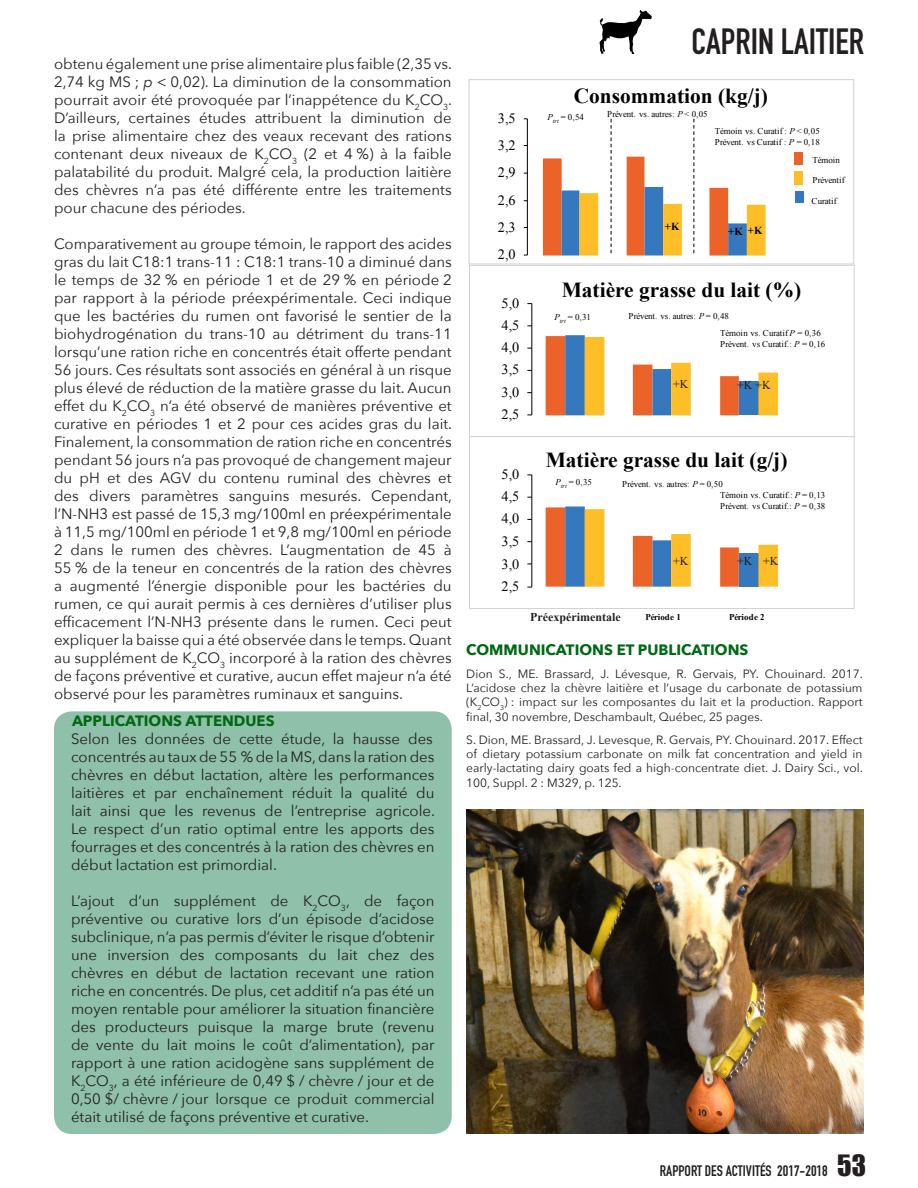
<style>
.page{position:relative;width:918px;height:1188px;background:#fff}
.page>*{position:absolute;margin:0;border:0;box-sizing:border-box;transform-origin:0 0}
.t1{font:700 36px "DIN Condensed";color:#231f20}
.t2{font:700 21.3px "Times New Roman";color:#000001}
.t3{font:15px/18px "Avenir Next";color:#231f20;text-align:justify}
.t4{font:700 15px "Avenir Next";color:#016914}
.t5{font:700 15px "DIN Condensed";color:#231f20}
.t6{font:14.25px "Times New Roman";color:#000001}
.t7{font:12px/14.4px "Avenir Next";color:#231f20;text-align:justify}
.t8{font:700 12px "Times New Roman";color:#231f20}
.t9{font:12px "Times New Roman";color:#231f20}
.t10{font:700 10.65px "Times New Roman";color:#000001}
.t11{font:8.85px/10.6px "Times New Roman";color:#000001}
.t12{font:700 8.85px "Times New Roman";letter-spacing:-.02em;color:#000001}
.s1{font-style:italic}
.s2{font-family:"Impact";font-weight:400;font-size:27px}
</style>
<div class="page">
<hr style="left:0;top:0;width:1px;height:53px;background:#016914">
<hr style="left:527px;top:119px;width:1px;height:136px;background:#000001">
<div style="left:469px;top:79px;width:385px;height:185px;border:1px solid #d0d1d1"></div>
<svg style="left:543px;top:119px;width:223px;height:137px"></svg>
<div style="left:795px;top:152px;width:8px;height:12px;background:#ec632a"></div>
<div style="left:795px;top:191px;width:9px;height:12px;background:#3578bd"></div>
<div style="left:795px;top:172px;width:8px;height:13px;background:#fdbe28"></div>
<svg style="left:546px;top:335px;width:232px;height:80px"></svg>
<hr style="left:531px;top:304px;width:1px;height:111px;background:#000001">
<div style="left:469px;top:265px;width:386px;height:173px;border:1px solid #d0d1d1"></div>
<svg style="left:546px;top:507px;width:232px;height:80px"></svg>
<hr style="left:531px;top:475px;width:1px;height:112px;background:#000001">
<div style="left:469px;top:436px;width:386px;height:173px;border:1px solid #d0d1d1"></div>
<svg style="left:599px;top:10px;width:53px;height:44px"></svg>
<div style="left:54px;top:711px;width:398px;height:423px;background:#8ec0aa;border-radius:18px"></div>
<img style="left:466px;top:809px;width:398px;height:325px">
<p class="t3" style="left:54px;top:54px;width:400px">obtenu également une prise alimentaire plus faible (2,35 vs.<br>2,74 kg MS ; <span class="s1">p</span> &lt; 0,02). La diminution de la consommation pourrait avoir été provoquée par l’inappétence du K<sub>2</sub>CO<sub>3</sub>.<br>D’ailleurs, certaines études attribuent la diminution de la prise alimentaire chez des veaux recevant des rations contenant deux niveaux de K<sub>2</sub>CO<sub>3</sub> (2 et 4 %) à la faible palatabilité du produit. Malgré cela, la production laitière des chèvres n’a pas été différente entre les traitements pour chacune des périodes.</p>
<p class="t3" style="left:54px;top:234px;width:400px">Comparativement au groupe témoin, le rapport des acides gras du lait C18:1 trans-11 : C18:1 trans-10 a diminué dans le temps de 32 % en période 1 et de 29 % en période 2 par rapport à la période préexpérimentale. Ceci indique que les bactéries du rumen ont favorisé le sentier de la biohydrogénation du trans-10 au détriment du trans-11 lorsqu’une ration riche en concentrés était offerte pendant 56 jours. Ces résultats sont associés en général à un risque plus élevé de réduction de la matière grasse du lait. Aucun effet du K<sub>2</sub>CO<sub>3</sub> n’a été observé de manières préventive et curative en périodes 1 et 2 pour ces acides gras du lait.<br>Finalement, la consommation de ration riche en concentrés pendant 56 jours n’a pas provoqué de changement majeur du pH et des AGV du contenu ruminal des chèvres et des divers paramètres sanguins mesurés. Cependant, l’N-NH3 est passé de 15,3 mg/100ml en préexpérimentale à 11,5 mg/100ml en période 1 et 9,8 mg/100ml en période 2 dans le rumen des chèvres. L’augmentation de 45 à 55 % de la teneur en concentrés de la ration des chèvres a augmenté l’énergie disponible pour les bactéries du rumen, ce qui aurait permis à ces dernières d’utiliser plus efficacement l’N-NH3 présente dans le rumen. Ceci peut expliquer la baisse qui a été observée dans le temps. Quant au supplément de K<sub>2</sub>CO<sub>3</sub> incorporé à la ration des chèvres de façons préventive et curative, aucun effet majeur n’a été observé pour les paramètres ruminaux et sanguins.</p>
<p class="t4" style="left:72px;top:708px;width:204px">APPLICATIONS ATTENDUES</p>
<p class="t3" style="left:71px;top:729px;width:365px;text-align:left">Selon les données de cette étude, la hausse des concentrés au taux de 55 % de la MS, dans la ration des chèvres en début lactation, altère les performances laitières et par enchaînement réduit la qualité du lait ainsi que les revenus de l’entreprise agricole.<br>Le respect d’un ratio optimal entre les apports des fourrages et des concentrés à la ration des chèvres en début lactation est primordial.</p>
<p class="t3" style="left:71px;top:891px;width:365px">L’ajout d’un supplément de K<sub>2</sub>CO<sub>3</sub>, de façon préventive ou curative lors d’un épisode d’acidose subclinique, n’a pas permis d’éviter le risque d’obtenir une inversion des composants du lait chez des chèvres en début de lactation recevant une ration riche en concentrés. De plus, cet additif n’a pas été un moyen rentable pour améliorer la situation financière des producteurs puisque la marge brute (revenu de vente du lait moins le coût d’alimentation), par rapport à une ration acidogène sans supplément de K<sub>2</sub>CO<sub>3</sub>, a été inférieure de 0,49 $ / chèvre / jour et de 0,50 $/ chèvre / jour lorsque ce produit commercial était utilisé de façons préventive et curative.</p>
<h1 class="t1" style="left:691px;top:17px;width:174px">CAPRIN LAITIER</h1>
<p class="t6" style="left:498px;top:109px;width:19px">3,5</p>
<p class="t6" style="left:498px;top:136px;width:19px">3,2</p>
<p class="t6" style="left:498px;top:163px;width:19px">2,9</p>
<p class="t6" style="left:498px;top:190px;width:19px">2,6</p>
<p class="t6" style="left:498px;top:218px;width:19px">2,3</p>
<p class="t6" style="left:498px;top:245px;width:19px">2,0</p>
<p class="t6" style="left:502px;top:293px;width:19px">5,0</p>
<p class="t6" style="left:502px;top:316px;width:19px">4,5</p>
<p class="t6" style="left:502px;top:338px;width:19px">4,0</p>
<p class="t6" style="left:502px;top:360px;width:19px">3,5</p>
<p class="t6" style="left:502px;top:382px;width:19px">3,0</p>
<p class="t6" style="left:502px;top:405px;width:19px">2,5</p>
<h2 class="t2" style="left:574px;top:81px;width:196px">Consommation (kg/j)</h2>
<p class="t11" style="left:547px;top:112px;width:38px"><span class="s1">P</span><sub>trt</sub> = 0,54</p>
<p class="t11" style="left:607px;top:109px;width:102px">Prévent. vs. autres: <span class="s1">P</span> &lt; 0,05</p>
<p class="t11" style="left:715px;top:126px;width:107px">Témoin vs. Curatif : <span class="s1">P</span> &lt; 0,05<br>Prévent. vs Curatif : <span class="s1">P</span> = 0,18</p>
<p class="t10" style="left:665px;top:219px;width:16px">+K</p>
<p class="t10" style="left:728px;top:224px;width:36px">+K +K</p>
<p class="t11" style="left:812px;top:155px;width:29px">Témoin</p>
<p class="t11" style="left:812px;top:195px;width:27px">Curatif</p>
<p class="t11" style="left:812px;top:175px;width:34px">Préventif</p>
<h2 class="t2" style="left:562px;top:275px;width:241px">Matière grasse du lait (%)</h2>
<p class="t11" style="left:720px;top:308px;width:102px;line-height:17px;text-indent:-92px">Prévent. vs. autres: <span class="s1">P</span> = 0,48<br>Témoin vs. Curatif <span class="s1">P</span> = 0,36</p>
<p class="t11" style="left:720px;top:338px;width:107px">Prévent. vs Curatif.: <span class="s1">P</span> = 0,16</p>
<p class="t11" style="left:555px;top:312px;width:38px"><span class="s1">P</span><sub>trt</sub> = 0,31</p>
<p class="t9" style="left:673px;top:376px;width:17px">+K</p>
<p class="t9" style="left:737px;top:377px;width:35px">+K +K</p>
<p class="t6" style="left:502px;top:465px;width:19px">5,0</p>
<p class="t6" style="left:502px;top:487px;width:19px">4,5</p>
<p class="t6" style="left:502px;top:509px;width:19px">4,0</p>
<p class="t6" style="left:502px;top:531px;width:19px">3,5</p>
<p class="t6" style="left:502px;top:554px;width:19px">3,0</p>
<p class="t6" style="left:502px;top:577px;width:19px">2,5</p>
<h2 class="t2" style="left:546px;top:445px;width:243px">Matière grasse du lait (g/j)</h2>
<p class="t11" style="left:555px;top:477px;width:38px"><span class="s1">P</span><sub>trt</sub> = 0,35</p>
<p class="t11" style="left:720px;top:478px;width:107px;line-height:11.6px;text-indent:-98px">Prévent. vs. autres: <span class="s1">P</span> = 0,50<br>Témoin vs. Curatif.: <span class="s1">P</span> = 0,13</p>
<p class="t11" style="left:720px;top:501px;width:107px">Prévent. vs Curatif.: <span class="s1">P</span> = 0,38</p>
<p class="t9" style="left:673px;top:553px;width:17px">+K</p>
<p class="t9" style="left:737px;top:553px;width:43px">+K +K</p>
<p class="t8" style="left:530px;top:609px;width:92px">Préexpérimentale</p>
<p class="t12" style="left:551px;top:610px;width:53px">Prétraitement</p>
<p class="t12" style="left:645px;top:611px;width:37px">Période 1</p>
<p class="t12" style="left:729px;top:611px;width:37px">Période 2</p>
<p class="t4" style="left:466px;top:636px;width:284px">COMMUNICATIONS ET PUBLICATIONS</p>
<p class="t7" style="left:466px;top:666px;width:398px">Dion S., ME. Brassard, J. Lévesque, R. Gervais, PY. Chouinard. 2017.<br>L’acidose chez la chèvre laitière et l’usage du carbonate de potassium (K<sub>2</sub>CO<sub>3</sub>) : impact sur les composantes du lait et la production. Rapport final, 30 novembre, Deschambault, Québec, 25 pages.</p>
<p class="t7" style="left:466px;top:732px;width:398px">S. Dion, ME. Brassard, J. Levesque, R. Gervais, PY. Chouinard. 2017. Effect of dietary potassium carbonate on milk fat concentration and yield in early-lactating dairy goats fed a high-concentrate diet. J. Dairy Sci., vol.<br>100, Suppl. 2 : M329, p. 125.</p>
<p class="t5" style="left:660px;top:1161px;width:208px">RAPPORT DES ACTIVITÉS 2017-2018 <span class="s2">53</span></p>
</div>
